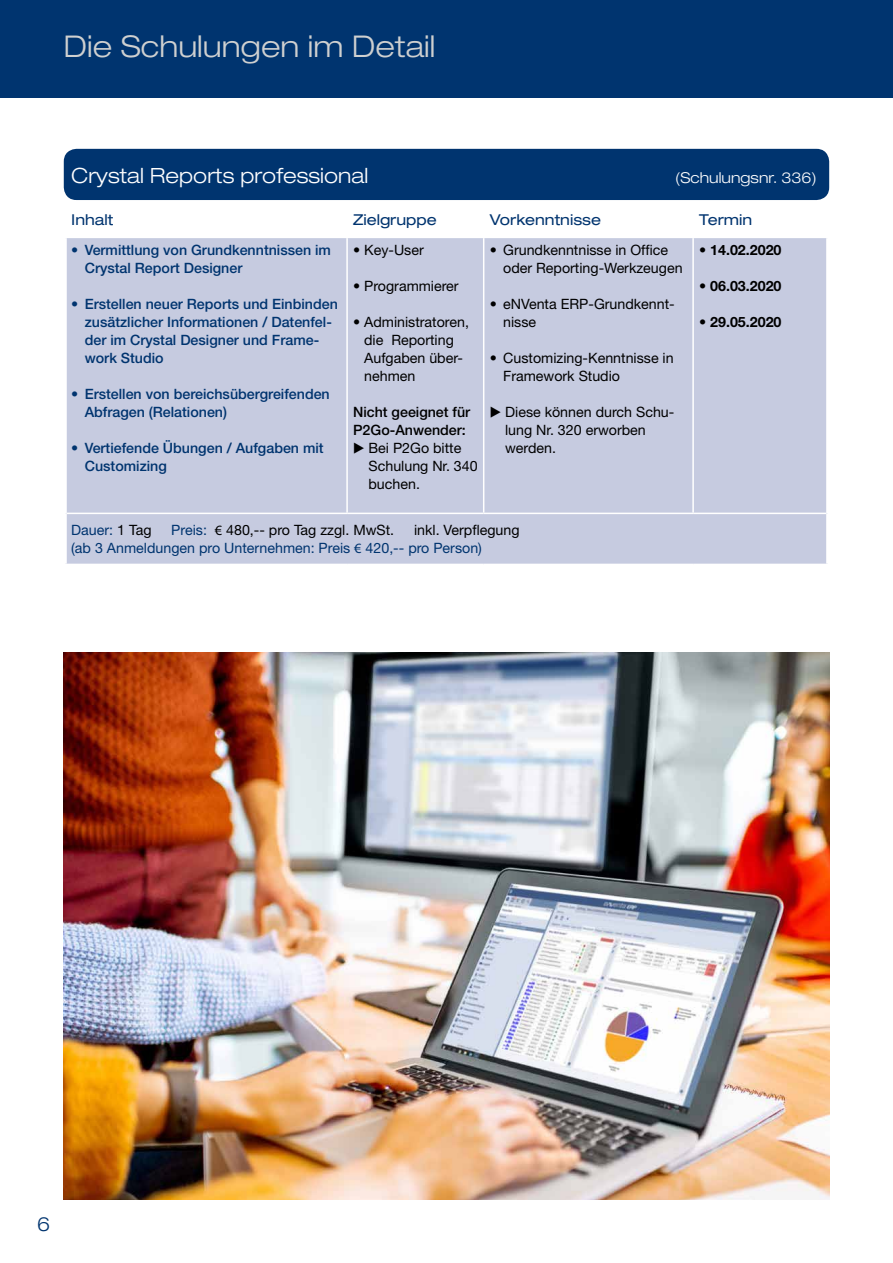
<style>
.page{position:relative;width:893px;height:1263px;background:#fff}
.page>*{position:absolute;margin:0;border:0;box-sizing:border-box;transform-origin:0 0}
.t1{font:300 expanded 30px "Helvetica Neue";letter-spacing:.005em;color:#cfd0d0}
.t2{font:300 expanded 21px "Helvetica Neue";letter-spacing:.005em;color:#fff}
.t3{font:300 expanded 19.5px "Helvetica Neue";color:#00346f}
.t4{font:expanded 15px "Helvetica Neue";color:#00346f}
.t5{font:300 expanded 15px "Helvetica Neue";letter-spacing:.005em;color:#fff}
.t6{font:14.25px/18px "Helvetica Neue";color:#000}
.t7{font:500 14.25px/18px "Helvetica Neue";color:#00346f}
.t8{font:14.25px/18px "Helvetica Neue";color:#00346f}
.t9{font:700 14.25px "Helvetica Neue";color:#000}
.t10{font:500 14.25px/18px "Helvetica Neue";color:#000}
.s1{color:#000}
.s2{color:#00346f}
.s3{font-family:"Myriad Pro"}
</style>
<div class="page">
<div style="left:0;top:0;width:893px;height:98px;background:#00346f"></div>
<div style="left:64px;top:149px;width:765px;height:51px;background:#00346f;border-radius:13px"></div>
<div style="left:67px;top:238px;width:759px;height:326px;background:#c6cbe0"></div>
<hr style="left:346px;top:238px;width:2px;height:275px;background:#fff">
<hr style="left:483px;top:238px;width:1px;height:275px;background:#fff">
<hr style="left:692px;top:238px;width:2px;height:275px;background:#fff">
<hr style="left:67px;top:513px;width:280px;height:1px;background:#fff">
<hr style="left:347px;top:513px;width:137px;height:1px;background:#fff">
<hr style="left:484px;top:513px;width:209px;height:1px;background:#fff">
<hr style="left:693px;top:513px;width:133px;height:1px;background:#fff">
<img style="left:64px;top:653px;width:765px;height:546px">
<svg style="left:354px;top:443px;width:10px;height:11px"></svg>
<svg style="left:491px;top:407px;width:10px;height:11px"></svg>
<h1 class="t1" style="left:64px;top:29px;width:373px">Die Schulungen im Detail</h1>
<h2 class="t2" style="left:71px;top:163px;width:298px">Crystal Reports professional</h2>
<p class="t5" style="left:675px;top:168px;width:143px">(Schulungsnr. 336)</p>
<p class="t4" style="left:71px;top:210px;width:44px">Inhalt</p>
<p class="t4" style="left:353px;top:210px;width:85px">Zielgruppe</p>
<p class="t4" style="left:490px;top:210px;width:113px">Vorkenntnisse</p>
<p class="t4" style="left:699px;top:210px;width:55px">Termin</p>
<p class="t7" style="left:85px;top:241px;width:248px;text-indent:-13px">• Vermittlung von Grundkenntnissen im<br>Crystal Report Designer</p>
<p class="t7" style="left:85px;top:295px;width:255px;text-indent:-13px">• Erstellen neuer Reports und Einbinden zusätzlicher Informationen / Datenfel&shy;der im Crystal Designer und Frame&shy;work Studio</p>
<p class="t7" style="left:85px;top:385px;width:247px;text-indent:-13px">• Erstellen von bereichsübergreifenden<br>Abfragen (Relationen)</p>
<p class="t7" style="left:85px;top:439px;width:240px;text-indent:-13px">• Vertiefende Übungen / Aufgaben mit<br>Customizing</p>
<p class="t6" style="left:503px;top:241px;width:181px;text-indent:-13px">• Grundkenntnisse in Office oder Reporting-Werkzeugen</p>
<p class="t6" style="left:503px;top:295px;width:173px;text-indent:-13px">• eNVenta ERP-Grundkennt&shy;nisse</p>
<p class="t6" style="left:503px;top:349px;width:172px;text-indent:-13px">• Customizing-Kenntnisse in<br>Framework Studio</p>
<p class="t6" style="left:505px;top:403px;width:171px">Diese können durch Schu&shy;lung Nr. 320 erworben werden.</p>
<p class="t9" style="left:699px;top:241px;width:84px">• 14.02.2020</p>
<p class="t9" style="left:699px;top:277px;width:84px">• 06.03.2020</p>
<p class="t9" style="left:699px;top:313px;width:84px">• 29.05.2020</p>
<p class="t6" style="left:353px;top:241px;width:72px">• Key-User</p>
<p class="t6" style="left:353px;top:277px;width:107px">• Programmierer</p>
<p class="t6" style="left:364px;top:313px;width:106px;text-indent:-11px">• Administratoren, die Reporting<br>Aufgaben über&shy;nehmen</p>
<p class="t10" style="left:353px;top:403px;width:119px">Nicht geeignet für<br>P2Go-Anwender:</p>
<p class="t6" style="left:369px;top:439px;width:111px">Bei P2Go bitte<br>Schulung Nr. 340 buchen.</p>
<p class="t8" style="left:71px;top:521px;width:82px">Dauer: <span class="s1">1 Tag</span></p>
<p class="t6" style="left:171px;top:521px;width:224px"><span class="s2">Preis:</span> <span class="s3">€</span> 480,-- pro Tag zzgl. MwSt.</p>
<p class="t8" style="left:71px;top:521px;width:450px;text-indent:343px"><span class="s1">inkl. Verpflegung </span>(ab 3 Anmeldungen pro Unternehmen: Preis <span class="s3">€</span> 420,-- pro Person)</p>
<h3 class="t3" style="left:37px;top:1212px;width:15px">6</h3>
</div>
